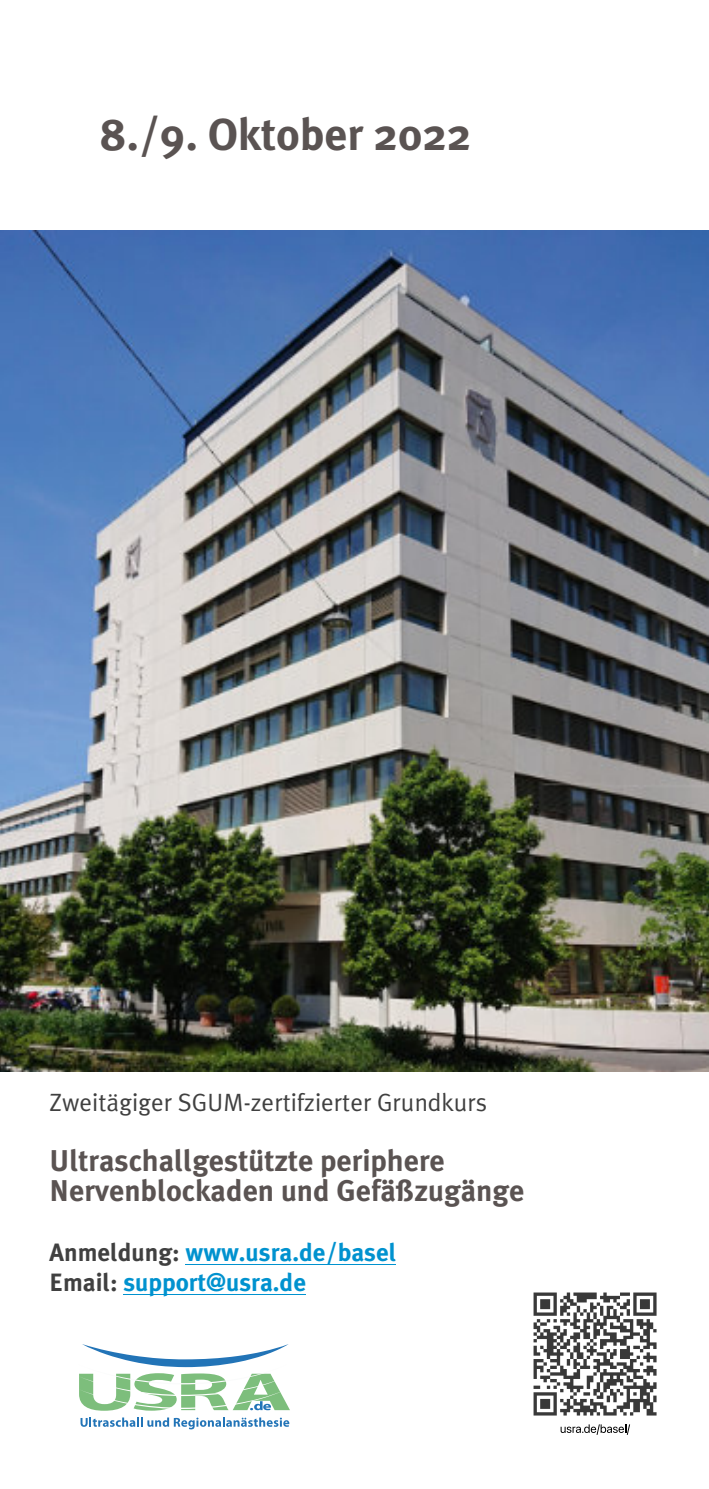
<style>
.page{position:relative;width:709px;height:1489px;background:#fff}
.page>*{position:absolute;margin:0;border:0;box-sizing:border-box;transform-origin:0 0}
.t1{font:700 45px "Meta Plus";color:#5a5352}
.t2{font:700 30px/30px "Meta Plus";color:#5a5352}
.t3{font:700 25px/30px "Meta Plus";color:#0092cf}
.t4{font:25px "Meta Plus Normal";color:#404040}
.s1{color:#404040}
</style>
<div class="page">
<svg style="left:79px;top:1344px;width:211px;height:66px"></svg>
<svg style="left:80px;top:1417px;width:209px;height:12px"></svg>
<hr style="left:185px;top:1264px;width:211px;height:1px;background:#0092cf">
<hr style="left:123px;top:1294px;width:183px;height:1px;background:#0092cf">
<svg style="left:533px;top:1305px;width:123px;height:110px"></svg>
<svg style="left:533px;top:1292px;width:123px;height:13px"></svg>
<svg style="left:560px;top:1424px;width:70px;height:10px"></svg>
<img style="left:0;top:230px;width:709px;height:841px">
<h1 class="t1" style="left:100px;top:115px;width:373px">8./9. Oktober 2022</h1>
<p class="t4" style="left:50px;top:1090px;width:439px">Zweitägiger SGUM-zertifzierter Grundkurs</p>
<p class="t2" style="left:50px;top:1146px;width:476px">Ultraschallgestützte periphere<br>Nervenblockaden und Gefäßzugänge</p>
<p class="t3" style="left:50px;top:1238px;width:348px"><span class="s1">Anmeldung:</span> www.usra.de/basel<br><span class="s1">Email:</span> support@usra.de</p>
</div>
